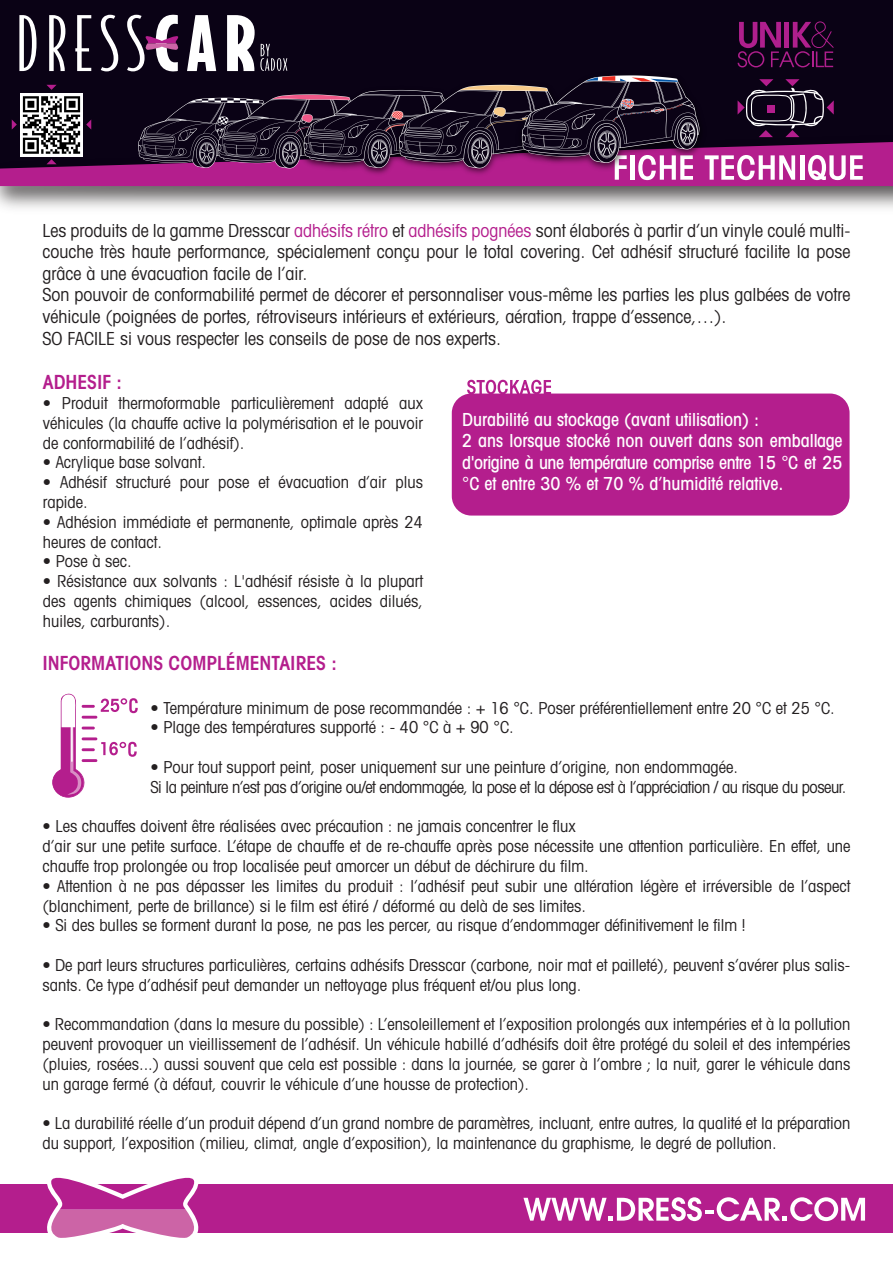
<style>
.page{position:relative;width:893px;height:1263px;background:#fff}
.page>*{position:absolute;margin:0;border:0;box-sizing:border-box;transform-origin:0 0}
.t1{font:600 condensed 19.5px "Avant Garde";color:#b41e8d}
.t2{font:condensed 18px/21.6px "Avant Garde";color:#231f20}
.t3{font:500 condensed 18px/21.6px "Avant Garde";color:#fff}
.t4{font:condensed 16.5px/19.8px "Avant Garde";color:#231f20}
.t5{font:condensed 16.5px/19.8px "Avant Garde";letter-spacing:-.03em;color:#231f20}
.s1{color:#b41e8d}
</style>
<div class="page">
<div style="left:0;top:0;width:892px;height:180px;background:#0a0215"></div>
<img style="left:0;top:186px;width:893px;height:22px">
<svg style="left:19px;top:15px;width:18px;height:56px"></svg>
<svg style="left:49px;top:15px;width:16px;height:56px"></svg>
<svg style="left:75px;top:15px;width:16px;height:56px"></svg>
<svg style="left:101px;top:15px;width:17px;height:56px"></svg>
<svg style="left:187px;top:15px;width:29px;height:56px"></svg>
<svg style="left:227px;top:15px;width:60px;height:56px"></svg>
<svg style="left:127px;top:15px;width:52px;height:56px"></svg>
<svg style="left:738px;top:21px;width:96px;height:46px"></svg>
<img style="left:373px;top:186px;width:221px;height:3px">
<img style="left:589px;top:75px;width:88px;height:4px">
<svg style="left:0;top:79px;width:893px;height:107px"></svg>
<div style="left:0;top:1184px;width:893px;height:48px;background:#b41e8d"></div>
<svg style="left:523px;top:1197px;width:342px;height:24px"></svg>
<svg style="left:45px;top:1177px;width:155px;height:61px"></svg>
<svg style="left:467px;top:380px;width:84px;height:14px"></svg>
<div style="left:453px;top:395px;width:395px;height:119px;background:#b41e8d;border-radius:18px"></div>
<div style="left:452px;top:394px;width:398px;height:122px;border:3px solid #b41e8d;border-radius:18px"></div>
<hr style="left:82px;top:716px;width:15px;height:3px;background:#b41e8d">
<hr style="left:82px;top:737px;width:15px;height:3px;background:#b41e8d">
<hr style="left:82px;top:759px;width:15px;height:3px;background:#b41e8d">
<svg style="left:52px;top:693px;width:43px;height:105px"></svg>
<svg style="left:101px;top:742px;width:36px;height:15px"></svg>
<svg style="left:101px;top:698px;width:37px;height:15px"></svg>
<p class="t2" style="left:43px;top:219px;width:809px">Les produits de la gamme Dresscar <span class="s1">adhésifs rétro</span> et <span class="s1">adhésifs pognées</span> sont élaborés à partir d’un vinyle coulé multi&shy;couche très haute performance, spécialement conçu pour le total covering. Cet adhésif structuré facilite la pose grâce à une évacuation facile de l’air.<br>Son pouvoir de conformabilité permet de décorer et personnaliser vous-même les parties les plus galbées de votre véhicule (poignées de portes, rétroviseurs intérieurs et extérieurs, aération, trappe d’essence,…).<br>SO FACILE si vous respecter les conseils de pose de nos experts.</p>
<p class="t1" style="left:43px;top:370px;width:81px">ADHESIF :</p>
<p class="t4" style="left:43px;top:393px;width:382px;text-align:justify">• Produit thermoformable particulièrement adapté aux véhicules (la chauffe active la polymérisation et le pouvoir de conformabilité de l’adhésif).</p>
<p class="t4" style="left:43px;top:452px;width:165px">• Acrylique base solvant.</p>
<p class="t4" style="left:43px;top:472px;width:382px">• Adhésif structuré pour pose et évacuation d’air plus rapide.</p>
<p class="t4" style="left:43px;top:512px;width:382px">• Adhésion immédiate et permanente, optimale après 24 heures de contact.</p>
<p class="t4" style="left:43px;top:551px;width:90px">• Pose à sec.</p>
<p class="t4" style="left:43px;top:571px;width:382px;text-align:justify">• Résistance aux solvants : L'adhésif résiste à la plupart des agents chimiques (alcool, essences, acides dilués, huiles, carburants).</p>
<p class="t3" style="left:462px;top:408px;width:382px">Durabilité au stockage (avant utilisation) :<br>2 ans lorsque stocké non ouvert dans son emballage d'origine à une température comprise entre 15 °C et 25 °C et entre 30 % et 70 % d’humidité relative.</p>
<p class="t1" style="left:43px;top:651px;width:296px">INFORMATIONS COMPLÉMENTAIRES :</p>
<p class="t4" style="left:151px;top:697px;width:686px">• Température minimum de pose recommandée : + 16 °C. Poser préférentiellement entre 20 °C et 25 °C.</p>
<p class="t4" style="left:151px;top:717px;width:365px">• Plage des températures supporté : - 40 °C à + 90 °C.</p>
<p class="t5" style="left:151px;top:757px;width:697px">• Pour tout support peint, poser uniquement sur une peinture d’origine, non endommagée.<br>Si la peinture n’est pas d’origine ou/et endommagée, la pose et la dépose est à l’appréciation / au risque du poseur.</p>
<p class="t4" style="left:43px;top:816px;width:809px">• Les chauffes doivent être réalisées avec précaution : ne jamais concentrer le flux<br>d’air sur une petite surface. L’étape de chauffe et de re-chauffe après pose nécessite une attention particulière. En effet, une chauffe trop prolongée ou trop localisée peut amorcer un début de déchirure du film.</p>
<p class="t4" style="left:43px;top:876px;width:809px">• Attention à ne pas dépasser les limites du produit : l’adhésif peut subir une altération légère et irréversible de l’aspect (blanchiment, perte de brillance) si le film est étiré / déformé au delà de ses limites.</p>
<p class="t4" style="left:43px;top:915px;width:704px">• Si des bulles se forment durant la pose, ne pas les percer, au risque d’endommager définitivement le film !</p>
<p class="t4" style="left:43px;top:955px;width:809px">• De part leurs structures particulières, certains adhésifs Dresscar (carbone, noir mat et pailleté), peuvent s’avérer plus salis&shy;sants. Ce type d’adhésif peut demander un nettoyage plus fréquent et/ou plus long.</p>
<p class="t4" style="left:43px;top:1014px;width:809px;text-align:justify">• Recommandation (dans la mesure du possible) : L’ensoleillement et l’exposition prolongés aux intempéries et à la pollution peuvent provoquer un vieillissement de l’adhésif. Un véhicule habillé d’adhésifs doit être protégé du soleil et des intempéries (pluies, rosées...) aussi souvent que cela est possible : dans la journée, se garer à l’ombre ; la nuit, garer le véhicule dans un garage fermé (à défaut, couvrir le véhicule d’une housse de protection).</p>
<p class="t4" style="left:43px;top:1113px;width:809px">• La durabilité réelle d’un produit dépend d’un grand nombre de paramètres, incluant, entre autres, la qualité et la préparation du support, l’exposition (milieu, climat, angle d’exposition), la maintenance du graphisme, le degré de pollution.</p>
</div>
